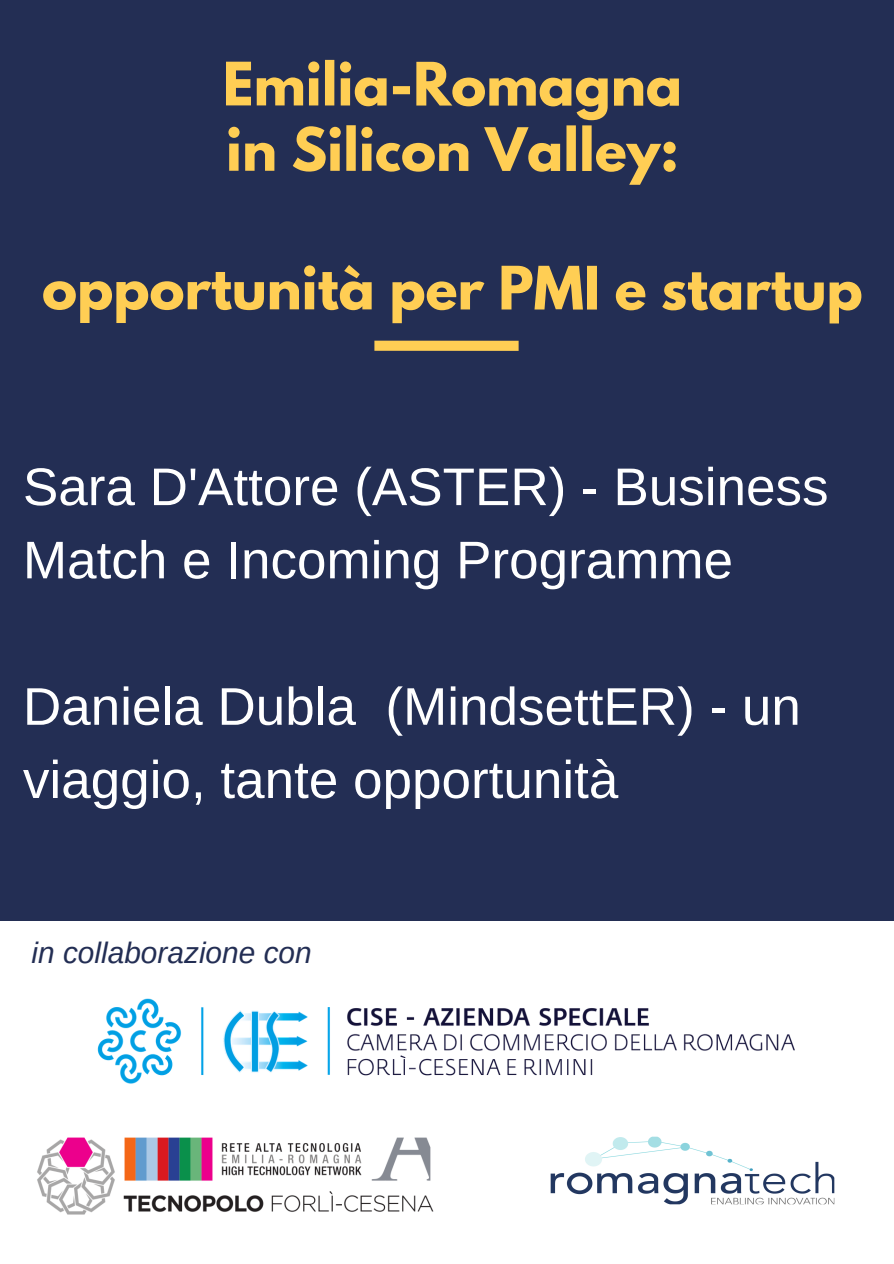
<style>
.page{position:relative;width:894px;height:1264px;background:#fff}
.page>*{position:absolute;margin:0;border:0;box-sizing:border-box;transform-origin:0 0}
.t1{font:52.95px/73.2px "Arimo";color:#fff}
.t2{font:700 52.95px/65.2px "League Spartan";color:#ffce54}
.t3{font:italic 29.85px "Arimo";color:#232e54}
</style>
<div class="page">
<div style="left:0;top:0;width:893px;height:921px;background:#232e54"></div>
<div style="left:374px;top:340px;width:144px;height:11px;background:#ffce54"></div>
<img style="left:37px;top:1137px;width:397px;height:78px">
<img style="left:550px;top:1136px;width:284px;height:68px">
<img style="left:97px;top:998px;width:698px;height:86px">
<p class="t2" style="left:223px;top:58px;width:460px">Emilia-Romagna in Silicon Valley:</p>
<p class="t2" style="left:42px;top:262px;width:822px">opportunità per PMI e startup</p>
<p class="t1" style="left:23px;top:450px;width:806px">Sara D'Attore (ASTER) - Business<br>Match e Incoming Programme</p>
<p class="t1" style="left:23px;top:669px;width:779px">Daniela Dubla (MindsettER) - un viaggio, tante opportunità</p>
<p class="t3" style="left:32px;top:936px;width:281px">in collaborazione con</p>
</div>
